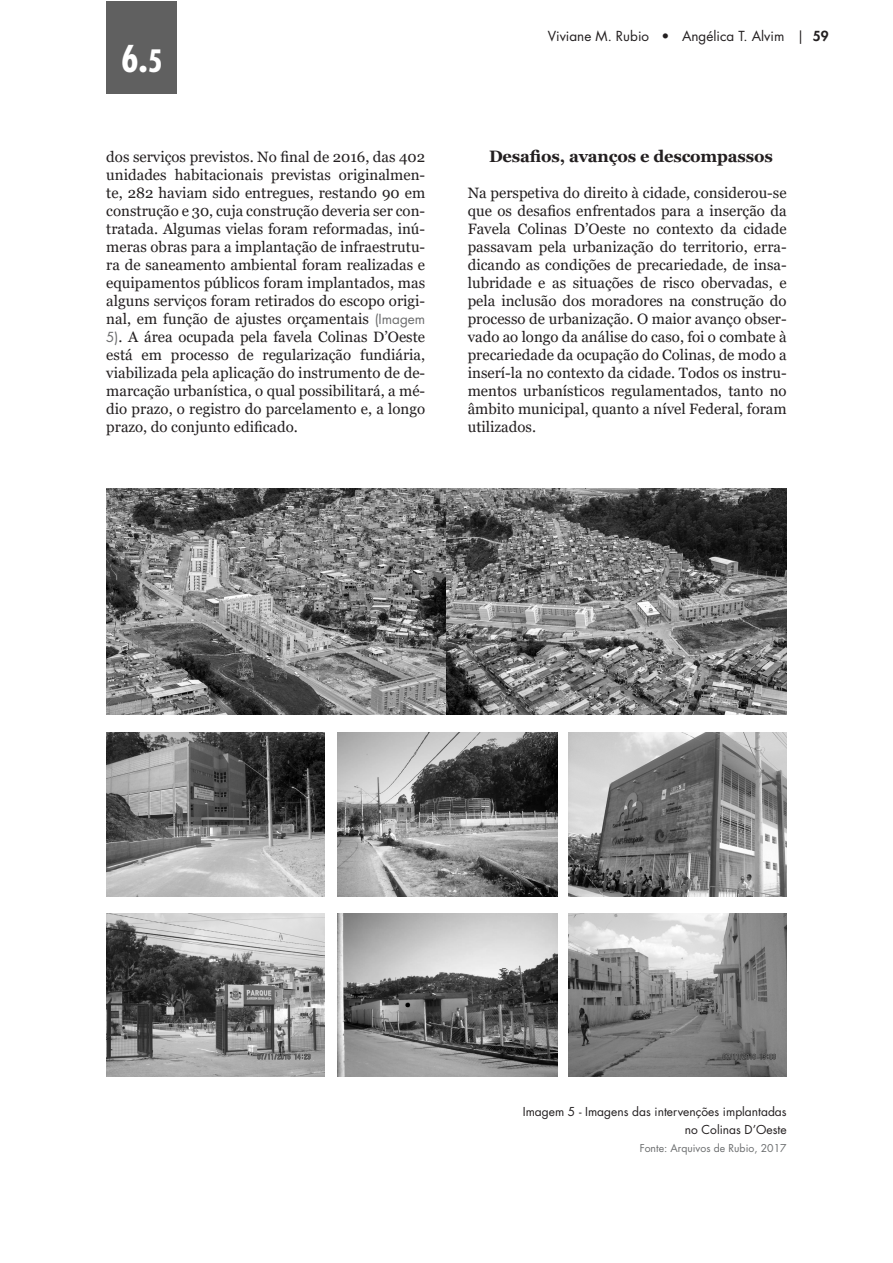
<style>
.page{position:relative;width:893px;height:1263px;background:#fff}
.page>*{position:absolute;margin:0;border:0;box-sizing:border-box;transform-origin:0 0}
.t1{font:700 condensed 36px "Futura Std";color:#fff}
.texto{font:700 16.5px "Georgia";letter-spacing:-.01em;color:#231f20}
.texto-2{font:15px/18px "Georgia";color:#231f20;text-align:justify}
.t2{font:13.5px "Futura Std";color:#231f20}
.legendas{font:12px "Futura Std";color:#231f20}
.legendas-2{font:10.5px "Futura Std";color:#6b6d6e}
.s1{font-size:30px}
.s2{font-family:"Futura Std";font-size:13.5px;color:#6c6d6e}
.s3{font-weight:800}
</style>
<div class="page">
<div style="left:106px;top:1px;width:71px;height:93px;background:#606060"></div>
<img style="left:106px;top:488px;width:681px;height:227px">
<img style="left:106px;top:732px;width:219px;height:164px">
<img style="left:338px;top:732px;width:219px;height:164px">
<img style="left:568px;top:732px;width:219px;height:164px">
<img style="left:106px;top:913px;width:219px;height:163px">
<img style="left:338px;top:913px;width:219px;height:163px">
<img style="left:568px;top:913px;width:219px;height:164px">
<h1 class="t1" style="left:121px;top:37px;width:43px">6.<span class="s1">5</span></h1>
<p class="texto-2" style="left:106px;top:148px;width:320px">dos serviços previstos. No final de 2016, das 402 unidades habitacionais previstas originalmen&shy;te, 282 haviam sido entregues, restando 90 em construção e 30, cuja construção deveria ser con&shy;tratada. Algumas vielas foram reformadas, inú&shy;meras obras para a implantação de infraestrutu&shy;ra de saneamento ambiental foram realizadas e equipamentos públicos foram implantados, mas alguns serviços foram retirados do escopo origi&shy;nal, em função de ajustes orçamentais <span class="s2">(Imagem 5)</span>. A área ocupada pela favela Colinas D’Oeste está em processo de regularização fundiária, viabilizada pela aplicação do instrumento de de&shy;marcação urbanística, o qual possibilitará, a mé&shy;dio prazo, o registro do parcelamento e, a longo prazo, do conjunto edificado.</p>
<p class="t2" style="left:548px;top:28px;width:282px">Viviane M. Rubio • Angélica T. Alvim | <span class="s3">59</span></p>
<p class="texto" style="left:489px;top:146px;width:285px">Desafios, avanços e descompassos</p>
<p class="texto-2" style="left:468px;top:184px;width:320px">Na perspetiva do direito à cidade, considerou-se que os desafios enfrentados para a inserção da Favela Colinas D’Oeste no contexto da cidade passavam pela urbanização do territorio, erra&shy;dicando as condições de precariedade, de insa&shy;lubridade e as situações de risco obervadas, e pela inclusão dos moradores na construção do processo de urbanização. O maior avanço obser&shy;vado ao longo da análise do caso, foi o combate à precariedade da ocupação do Colinas, de modo a inserí-la no contexto da cidade. Todos os instru&shy;mentos urbanísticos regulamentados, tanto no âmbito municipal, quanto a nível Federal, foram utilizados.</p>
<p class="legendas" style="left:523px;top:1104px;width:265px">Imagem 5 - Imagens das intervenções implantadas</p>
<p class="legendas" style="left:685px;top:1122px;width:103px">no Colinas D’Oeste</p>
<p class="legendas-2" style="left:640px;top:1141px;width:148px">Fonte: Arquivos de Rubio, 2017</p>
</div>
